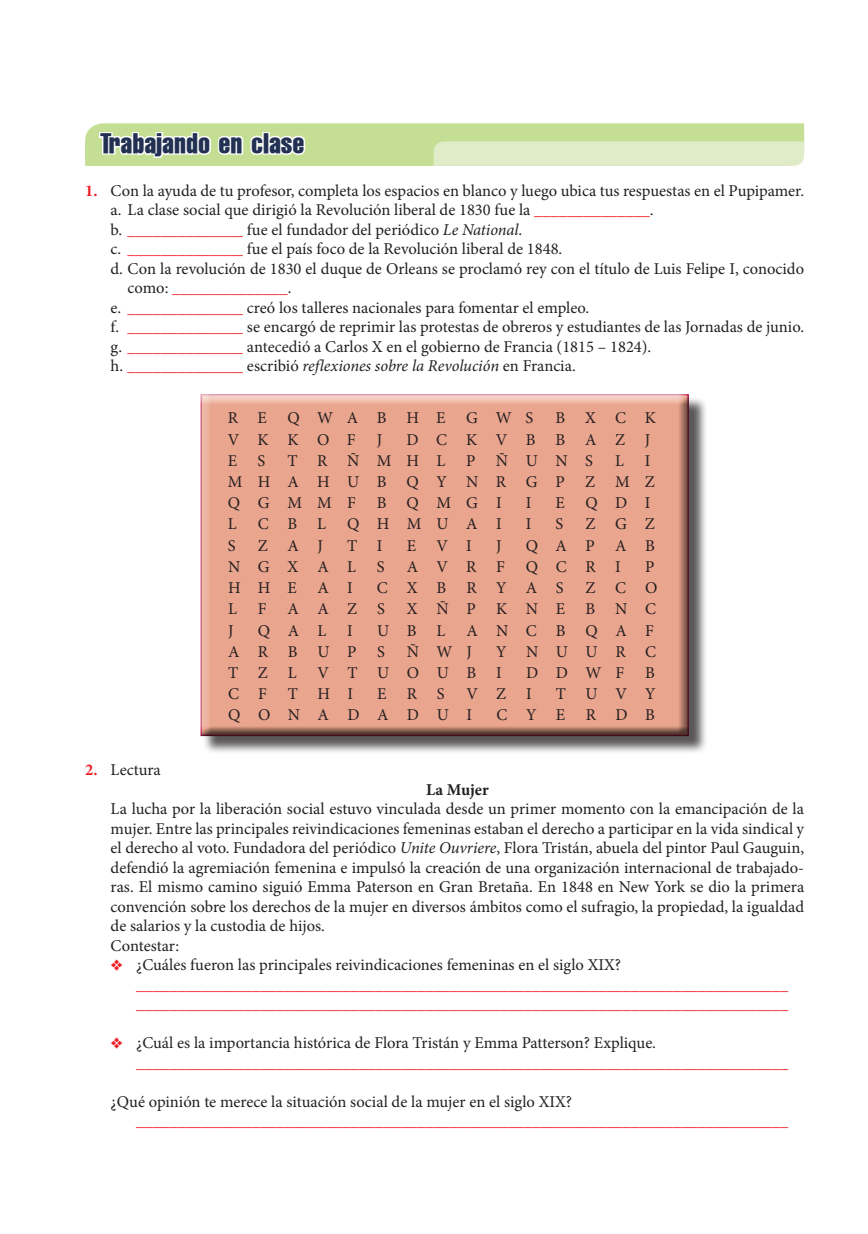
<style>
.page{position:relative;width:868px;height:1234px;background:#fff}
.page>*{position:absolute;margin:0;border:0;box-sizing:border-box;transform-origin:0 0}
.t1{font:27px "Triumvirate Compressed";color:#223152}
.t2{font:16.5px "Minion Pro";color:#231f20}
.t3{font:16.5px/19.5px "Minion Pro";color:#ee1d23}
.t4{font:italic 16.5px "Minion Pro";letter-spacing:-.005em;color:#231f20}
.t5{font:16.5px/21.1px "Minion Pro";letter-spacing:1.06em;color:#231f20}
.t6{font:16.5px "Minion Pro";letter-spacing:1.135em;color:#231f20}
.t7{font:16.5px "Minion Pro";letter-spacing:1.14em;color:#231f20}
.t8{font:16.5px "Minion Pro";letter-spacing:1.07em;color:#231f20}
.t9{font:16.5px "Minion Pro";letter-spacing:1.16em;color:#231f20}
.t10{font:16.5px "Minion Pro";letter-spacing:1.115em;color:#231f20}
.t11{font:700 16.5px "Minion Pro";letter-spacing:-.005em;color:#231f20}
.s1{font-weight:700;color:#ee1d23}
.s2{color:#ee1d23}
.s3{font-style:italic}
.s4{color:#231f20}
.s5{font-style:normal}
.s6{font-style:normal;color:#ee1d23}
</style>
<div class="page">
<svg style="left:85px;top:123px;width:719px;height:43px;background:#d2e5ae"></svg>
<div style="left:202px;top:396px;width:505px;height:358px;background:#231f20;opacity:.75"></div>
<div style="left:198px;top:394px;width:491px;height:342px;background:#231f20;opacity:.75"></div>
<h1 class="t1" style="left:100px;top:126px;width:206px">Trabajando en clase</h1>
<p class="t2" style="left:85px;top:179px;width:720px"><span class="s1">1.</span> Con la ayuda de tu profesor, completa los espacios en blanco y luego ubica tus respuestas en el Pupipamer.</p>
<p class="t2" style="left:111px;top:199px;width:544px">a. La clase social que dirigió la Revolución liberal de 1830 fue la <span class="s2">______________</span>.</p>
<p class="t2" style="left:111px;top:218px;width:413px">b. <span class="s2">______________</span> fue el fundador del periódico <span class="s3">Le National</span>.</p>
<p class="t2" style="left:111px;top:238px;width:453px">c. <span class="s2">______________</span> fue el país foco de la Revolución liberal de 1848.</p>
<p class="t2" style="left:111px;top:257px;width:695px">d. Con la revolución de 1830 el duque de Orleans se proclamó rey con el título de Luis Felipe I, conocido</p>
<p class="t3" style="left:128px;top:278px;width:165px"><span class="s4">como:</span> ______________<span class="s4">.</span></p>
<p class="t2" style="left:111px;top:296px;width:480px">e. <span class="s2">______________</span> creó los talleres nacionales para fomentar el empleo.</p>
<p class="t2" style="left:111px;top:316px;width:694px">f. <span class="s2">______________</span> se encargó de reprimir las protestas de obreros y estudiantes de las Jornadas de junio.</p>
<p class="t2" style="left:111px;top:335px;width:542px">g. <span class="s2">______________</span> antecedió a Carlos X en el gobierno de Francia (1815 – 1824).</p>
<p class="t4" style="left:111px;top:354px;width:466px"><span class="s5">h.</span> <span class="s6">______________</span> <span class="s5">escribió</span> reflexiones sobre la Revolución <span class="s5">en Francia.</span></p>
<p class="t5" style="left:228px;top:407px;width:307px">RE QWAB HE GWS</p>
<p class="t2" style="left:555px;top:407px;width:102px">BXCK</p>
<p class="t2" style="left:228px;top:428px;width:129px">VKKOF</p>
<p class="t2" style="left:376px;top:428px;width:7px">J</p>
<p class="t6" style="left:406px;top:428px;width:245px">DCKVBBAZJ</p>
<p class="t2" style="left:228px;top:449px;width:39px">E S</p>
<p class="t2" style="left:287px;top:449px;width:159px">T R ÑMHL</p>
<p class="t2" style="left:466px;top:449px;width:128px">P ÑUNS</p>
<p class="t2" style="left:615px;top:449px;width:10px">L</p>
<p class="t5" style="left:228px;top:450px;width:428px;text-indent:417px">I<br>MHAHUB QYNRGP Z MZ<br>QGMMF</p>
<p class="t2" style="left:377px;top:492px;width:126px">B QMGI</p>
<p class="t2" style="left:525px;top:492px;width:7px">I</p>
<p class="t2" style="left:555px;top:492px;width:96px">E QDI</p>
<p class="t2" style="left:85px;top:758px;width:77px"><span class="s1">2.</span> Lectura</p>
<p class="t2" style="left:228px;top:513px;width:10px">L</p>
<p class="t2" style="left:258px;top:513px;width:70px">CBL</p>
<p class="t2" style="left:347px;top:513px;width:156px">QHMUAI</p>
<p class="t2" style="left:525px;top:513px;width:7px">I</p>
<p class="t2" style="left:555px;top:513px;width:9px">S</p>
<p class="t2" style="left:585px;top:513px;width:71px">ZGZ</p>
<p class="t2" style="left:228px;top:534px;width:9px">S</p>
<p class="t2" style="left:258px;top:534px;width:66px">ZAJ</p>
<p class="t2" style="left:347px;top:534px;width:37px">T I</p>
<p class="t2" style="left:406px;top:534px;width:67px">EVI</p>
<p class="t2" style="left:496px;top:534px;width:7px">J</p>
<p class="t2" style="left:525px;top:534px;width:130px">QAP AB</p>
<p class="t2" style="left:228px;top:555px;width:129px">NGXAL</p>
<p class="t2" style="left:377px;top:555px;width:9px">S</p>
<p class="t2" style="left:406px;top:555px;width:100px">AVRF</p>
<p class="t2" style="left:526px;top:555px;width:96px">QCRI</p>
<p class="t2" style="left:645px;top:555px;width:11px">P</p>
<p class="t2" style="left:228px;top:576px;width:126px">HHE AI</p>
<p class="t9" style="left:377px;top:576px;width:188px">CXBRYAS</p>
<p class="t2" style="left:585px;top:576px;width:73px">ZCO</p>
<p class="t2" style="left:228px;top:598px;width:10px">L</p>
<p class="t2" style="left:258px;top:598px;width:10px">F</p>
<p class="t2" style="left:287px;top:598px;width:99px">AAZS</p>
<p class="t7" style="left:407px;top:598px;width:251px">XÑPKNEBNC</p>
<p class="t2" style="left:228px;top:619px;width:7px">J</p>
<p class="t2" style="left:258px;top:619px;width:70px">QAL</p>
<p class="t2" style="left:347px;top:619px;width:7px">I</p>
<p class="t2" style="left:377px;top:619px;width:70px">UBL</p>
<p class="t10" style="left:466px;top:619px;width:189px">ANCBQAF</p>
<p class="t2" style="left:228px;top:640px;width:158px">ARBUPS</p>
<p class="t2" style="left:407px;top:640px;width:66px">Ñ WJ</p>
<p class="t2" style="left:496px;top:640px;width:161px">YNUUR C</p>
<p class="t2" style="left:228px;top:661px;width:70px">TZL</p>
<p class="t2" style="left:317px;top:661px;width:186px">VTUOUB I</p>
<p class="t2" style="left:526px;top:661px;width:100px">DDWF</p>
<p class="t2" style="left:645px;top:661px;width:11px">B</p>
<p class="t2" style="left:228px;top:682px;width:40px">C F</p>
<p class="t2" style="left:288px;top:682px;width:67px">THI</p>
<p class="t2" style="left:377px;top:682px;width:69px">ERS</p>
<p class="t2" style="left:466px;top:682px;width:67px">VZI</p>
<p class="t2" style="left:555px;top:682px;width:101px">TUVY</p>
<p class="t8" style="left:228px;top:704px;width:245px">QONADADUI</p>
<p class="t2" style="left:496px;top:704px;width:160px">CYERDB</p>
<p class="t11" style="left:426px;top:777px;width:64px">La Mujer</p>
<p class="t2" style="left:111px;top:797px;width:695px">La lucha por la liberación social estuvo vinculada desde un primer momento con la emancipación de la</p>
<p class="t2" style="left:111px;top:817px;width:695px">mujer. Entre las principales reivindicaciones femeninas estaban el derecho a participar en la vida sindical y</p>
<p class="t2" style="left:111px;top:836px;width:695px">el derecho al voto. Fundadora del periódico <span class="s3">Unite Ouvriere</span>, Flora Tristán, abuela del pintor Paul Gauguin,</p>
<p class="t2" style="left:111px;top:856px;width:695px">defendió la agremiación femenina e impulsó la creación de una organización internacional de trabajado-</p>
<p class="t2" style="left:111px;top:875px;width:695px">ras. El mismo camino siguió Emma Paterson en Gran Bretaña. En 1848 en New York se dio la primera</p>
<p class="t2" style="left:111px;top:895px;width:695px">convención sobre los derechos de la mujer en diversos ámbitos como el sufragio, la propiedad, la igualdad</p>
<p class="t2" style="left:111px;top:914px;width:216px">de salarios y la custodia de hijos.</p>
<p class="t2" style="left:111px;top:934px;width:70px">Contestar:</p>
<p class="t2" style="left:136px;top:953px;width:486px">¿Cuáles fueron las principales reivindicaciones femeninas en el siglo XIX?</p>
<p class="t3" style="left:136px;top:974px;width:653px">_______________________________________________________________________________ _______________________________________________________________________________</p>
<p class="t2" style="left:136px;top:1031px;width:521px">¿Cuál es la importancia histórica de Flora Tristán y Emma Patterson? Explique.</p>
<p class="t3" style="left:136px;top:1052px;width:653px">_______________________________________________________________________________</p>
<p class="t2" style="left:111px;top:1090px;width:463px">¿Qué opinión te merece la situación social de la mujer en el siglo XIX?</p>
<p class="t3" style="left:136px;top:1111px;width:653px">_______________________________________________________________________________</p>
</div>
